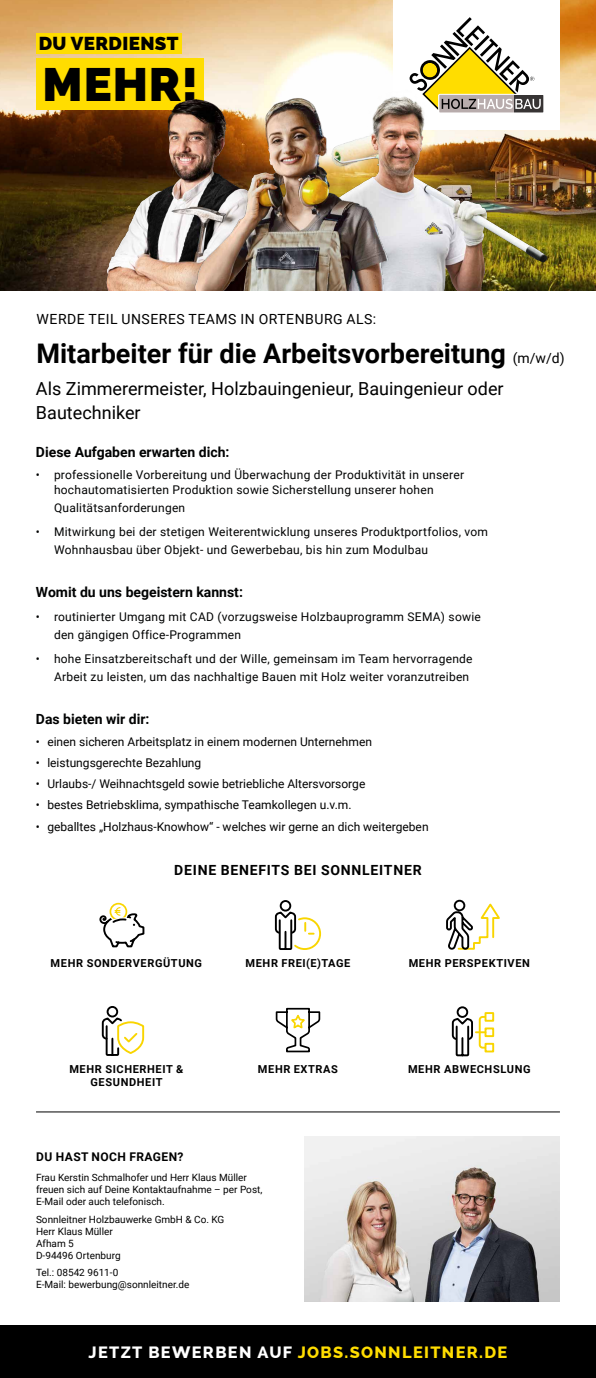
<style>
.page{position:relative;width:596px;height:1378px;background:#fff}
.page>*{position:absolute;margin:0;border:0;box-sizing:border-box;transform-origin:0 0}
.t1{font:800 47px "Raleway";color:#000}
.t2{font:700 27px "Roboto";color:#000}
.t3{font:800 18.8px "Raleway";letter-spacing:.02em;color:#000}
.t4{font:18px/23.4px "Roboto";color:#000}
.t5{font:800 16.4px "Raleway";letter-spacing:.08em;color:#fd0}
.t6{font:700 14px "Roboto";color:#010202}
.t7{font:14px "Roboto";letter-spacing:.035em;color:#000}
.t8{font:700 14px "Roboto";letter-spacing:.055em;color:#000}
.t9{font:12px/18px "Roboto";letter-spacing:.02em;color:#010202}
.t10{font:12px "Roboto";color:#000}
.t11{font:700 12px "Roboto";letter-spacing:.035em;color:#000}
.t12{font:700 11px/13.2px "Roboto";letter-spacing:.055em;color:#000;text-align:center}
.t13{font:10px/12px "Roboto";color:#000}
.s1{font-weight:400;font-size:14px}
.s2{color:#fff}
</style>
<div class="page">
<img style="left:0;top:0;width:595px;height:291px">
<div style="left:36px;top:33px;width:146px;height:21px;background:#fd0"></div>
<div style="left:36px;top:58px;width:167px;height:52px;background:#fd0"></div>
<div style="left:393px;top:0;width:166px;height:129px;background:#fff"></div>
<svg style="left:431px;top:17px;width:129px;height:41px"></svg>
<img style="left:293px;top:58px;width:279px;height:233px">
<img style="left:64px;top:65px;width:237px;height:226px">
<img style="left:177px;top:94px;width:217px;height:197px">
<div style="left:0;top:1325px;width:595px;height:53px;background:#000"></div>
<img style="left:304px;top:1137px;width:255px;height:164px">
<svg style="left:446px;top:899px;width:54px;height:51px"></svg>
<svg style="left:274px;top:900px;width:48px;height:50px"></svg>
<div style="left:107px;top:1006px;width:11px;height:11px;border:2px solid #000;border-radius:50%"></div>
<svg style="left:101px;top:1016px;width:44px;height:40px"></svg>
<svg style="left:275px;top:1007px;width:46px;height:46px"></svg>
<svg style="left:451px;top:1006px;width:44px;height:51px"></svg>
<div style="left:108px;top:901px;width:20px;height:21px;border:4px solid #fff;border-radius:50%"></div>
<div style="left:109px;top:903px;width:18px;height:17px;border:2px solid #f9d500;border-radius:50%"></div>
<svg style="left:99px;top:906px;width:46px;height:42px"></svg>
<hr style="left:36px;top:1111px;width:523px;height:1px;background:#000">
<h3 class="t3" style="left:39px;top:33px;width:141px">DU VERDIENST</h3>
<h1 class="t1" style="left:43px;top:57px;width:156px">MEHR!</h1>
<p class="t7" style="left:37px;top:309px;width:341px">WERDE TEIL UNSERES TEAMS IN ORTENBURG ALS:</p>
<h2 class="t2" style="left:36px;top:335px;width:529px">Mitarbeiter für die Arbeitsvorbereitung <span class="s1">(m/w/d)</span></h2>
<h3 class="t4" style="left:36px;top:376px;width:469px">Als Zimmerermeister, Holzbauingenieur, Bauingenieur oder<br>Bautechniker</h3>
<p class="t6" style="left:36px;top:442px;width:195px">Diese Aufgaben erwarten dich:</p>
<p class="t9" style="left:54px;top:466px;width:411px;line-height:15.6px;text-indent:-18px">• professionelle Vorbereitung und Überwachung der Produktivität in unserer hochautomatisierten Produktion sowie Sicherstellung unserer hohen</p>
<p class="t9" style="left:54px;top:498px;width:133px">Qualitätsanforderungen</p>
<p class="t9" style="left:54px;top:522px;width:435px;text-indent:-18px">• Mitwirkung bei der stetigen Weiterentwicklung unseres Produktportfolios, vom<br>Wohnhausbau über Objekt- und Gewerbebau, bis hin zum Modulbau</p>
<p class="t6" style="left:36px;top:582px;width:208px">Womit du uns begeistern kannst:</p>
<p class="t9" style="left:54px;top:607px;width:428px;text-indent:-18px">• routinierter Umgang mit CAD (vorzugsweise Holzbauprogramm SEMA) sowie den gängigen Office-Programmen</p>
<p class="t9" style="left:36px;top:649px;width:438px;text-align:right">• hohe Einsatzbereitschaft und der Wille, gemeinsam im Team hervorragende<br>Arbeit zu leisten, um das nachhaltige Bauen mit Holz weiter voranzutreiben</p>
<p class="t6" style="left:36px;top:709px;width:115px">Das bieten wir dir:</p>
<p class="t10" style="left:36px;top:733px;width:337px">• einen sicheren Arbeitsplatz in einem modernen Unternehmen</p>
<p class="t10" style="left:36px;top:754px;width:167px">• leistungsgerechte Bezahlung</p>
<p class="t10" style="left:36px;top:775px;width:330px">• Urlaubs-/ Weihnachtsgeld sowie betriebliche Altersvorsorge</p>
<p class="t10" style="left:36px;top:797px;width:317px">• bestes Betriebsklima, sympathische Teamkollegen u.v.m.</p>
<p class="t10" style="left:36px;top:818px;width:394px">• geballtes „Holzhaus-Knowhow“ - welches wir gerne an dich weitergeben</p>
<p class="t8" style="left:174px;top:860px;width:249px">DEINE BENEFITS BEI SONNLEITNER</p>
<p class="t12" style="left:51px;top:956px;width:153px">MEHR SONDERVERGÜTUNG</p>
<p class="t12" style="left:245px;top:956px;width:106px">MEHR FREI(E)TAGE</p>
<p class="t12" style="left:408px;top:956px;width:123px">MEHR PERSPEKTIVEN</p>
<p class="t12" style="left:69px;top:1062px;width:115px">MEHR SICHERHEIT &amp;<br>GESUNDHEIT</p>
<p class="t12" style="left:258px;top:1062px;width:82px">MEHR EXTRAS</p>
<p class="t12" style="left:408px;top:1062px;width:124px">MEHR ABWECHSLUNG</p>
<p class="t11" style="left:36px;top:1148px;width:148px">DU HAST NOCH FRAGEN?</p>
<p class="t13" style="left:36px;top:1171px;width:228px">Frau Kerstin Schmalhofer und Herr Klaus Müller freuen sich auf Deine Kontaktaufnahme – per Post,<br>E-Mail oder auch telefonisch.</p>
<p class="t13" style="left:36px;top:1213px;width:190px">Sonnleitner Holzbauwerke GmbH &amp; Co. KG<br>Herr Klaus Müller<br>Afham 5<br>D-94496 Ortenburg</p>
<p class="t13" style="left:36px;top:1266px;width:155px">Tel.: 08542 9611-0<br>E-Mail: bewerbung@sonnleitner.de</p>
<h3 class="t5" style="left:88px;top:1342px;width:420px"><span class="s2">JETZT BEWERBEN AUF</span> JOBS.SONNLEITNER.DE</h3>
</div>
